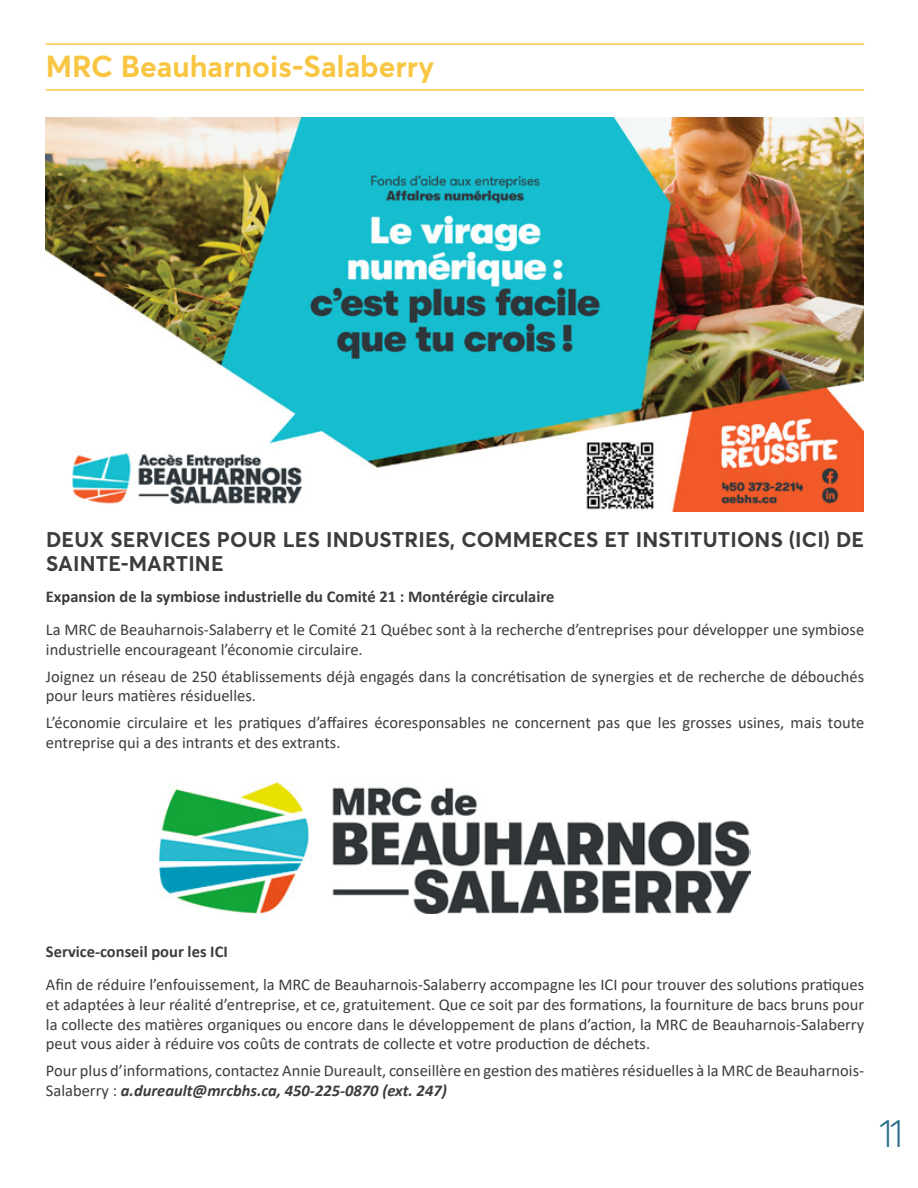
<style>
.page{position:relative;width:918px;height:1188px;background:#fff}
.page>*{position:absolute;margin:0;border:0;box-sizing:border-box;transform-origin:0 0}
.t1{font:300 39px "Averta";color:#2c6c88}
.t2{font:700 30px "Averta";color:#f8c643}
.t3{font:700 21px/24px "Averta";letter-spacing:.01em;color:#3c3c3b}
.t4{font:16.5px/19.8px "Calibri";color:#3c3c3b}
.t5{font:700 16.5px "Calibri";color:#3c3c3b}
.s1{font-weight:700;font-style:italic}
</style>
<div class="page">
<hr style="left:46px;top:89px;width:818px;height:2px;background:#f8c643">
<hr style="left:46px;top:43px;width:818px;height:2px;background:#f8c643">
<img style="left:46px;top:118px;width:818px;height:394px">
<img style="left:159px;top:783px;width:592px;height:131px">
<h2 class="t2" style="left:46px;top:47px;width:390px">MRC Beauharnois-Salaberry</h2>
<p class="t3" style="left:46px;top:528px;width:820px">DEUX SERVICES POUR LES INDUSTRIES, COMMERCES ET INSTITUTIONS (ICI) DE<br>SAINTE-MARTINE</p>
<p class="t5" style="left:46px;top:585px;width:510px">Expansion de la symbiose industrielle du Comité 21 : Montérégie circulaire</p>
<p class="t4" style="left:46px;top:620px;width:820px">La MRC de Beauharnois-Salaberry et le Comité 21 Québec sont à la recherche d’entreprises pour développer une symbiose industrielle encourageant l’économie circulaire.</p>
<p class="t4" style="left:46px;top:666px;width:820px">Joignez un réseau de 250 établissements déjà engagés dans la concrétisation de synergies et de recherche de débouchés pour leurs matières résiduelles.</p>
<p class="t4" style="left:46px;top:712px;width:820px">L’économie circulaire et les pratiques d’affaires écoresponsables ne concernent pas que les grosses usines, mais toute entreprise qui a des intrants et des extrants.</p>
<p class="t5" style="left:46px;top:939px;width:183px">Service-conseil pour les ICI</p>
<p class="t4" style="left:46px;top:974px;width:820px;text-align:justify">Afin de réduire l’enfouissement, la MRC de Beauharnois-Salaberry accompagne les ICI pour trouver des solutions pratiques et adaptées à leur réalité d’entreprise, et ce, gratuitement. Que ce soit par des formations, la fourniture de bacs bruns pour la collecte des matières organiques ou encore dans le développement de plans d’action, la MRC de Beauharnois-Salaberry peut vous aider à réduire vos coûts de contrats de collecte et votre production de déchets.</p>
<p class="t4" style="left:46px;top:1060px;width:820px">Pour plus d’informations, contactez Annie Dureault, conseillère en gestion des matières résiduelles à la MRC de Beauharnois-<br>Salaberry : <span class="s1">a.dureault@mrcbhs.ca, 450-225-0870 (ext. 247)</span></p>
<h1 class="t1" style="left:879px;top:1109px;width:26px">11</h1>
</div>
